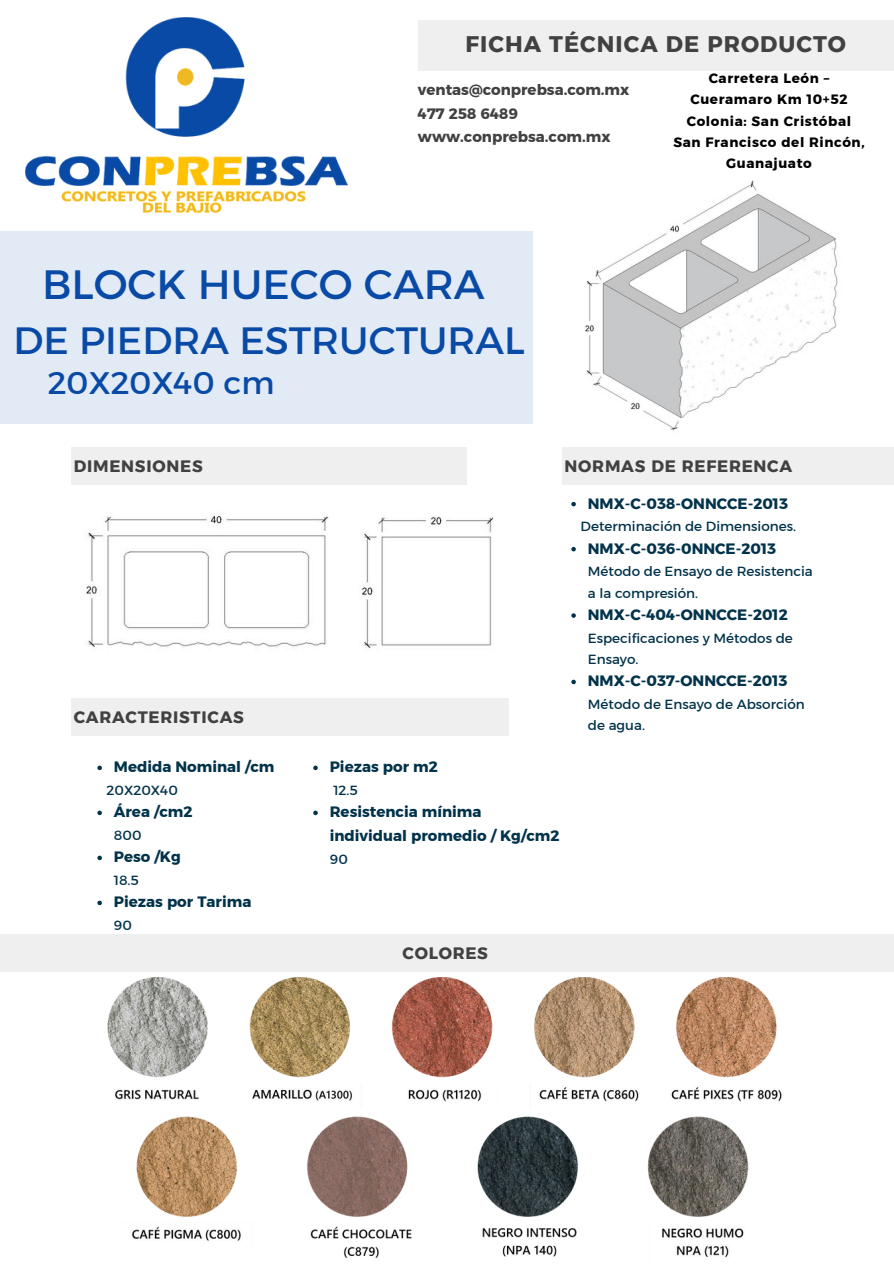
<style>
.page{position:relative;width:894px;height:1264px;background:#fff}
.page>*{position:absolute;margin:0;border:0;box-sizing:border-box;transform-origin:0 0}
.t1{font:41.7px "Kief Montaser Regular";color:#084aa5}
.t2{font:38.7px "Kief Montaser Regular";color:#084aa5}
.t3{font:31.8px "Kief Montaser Regular";color:#084aa5}
.t4{font:22.5px "Kief Montaser Bold";letter-spacing:.045em;color:#424141}
.t5{font:16.5px "Kief Montaser Bold";letter-spacing:.045em;color:#424141}
.t6{font:15px/23.7px "Kief Montaser Bold";color:#02334b}
.t7{font:15px/23.7px "Kief Montaser Bold";color:#424141}
.t8{font:13.5px "Kief Montaser Regular";color:#02334b}
.t9{font:13.5px/21.3px "Kief Montaser Bold";letter-spacing:.045em;color:#000;text-align:center}
</style>
<div class="page">
<div style="left:0;top:231px;width:570px;height:192px;background:#e2eaf6"></div>
<div style="left:71px;top:447px;width:395px;height:37px;background:#efefef"></div>
<div style="left:562px;top:447px;width:331px;height:37px;background:#efefef"></div>
<div style="left:0;top:933px;width:893px;height:38px;background:#efefef"></div>
<div style="left:71px;top:698px;width:438px;height:38px;background:#efefef"></div>
<img style="left:26px;top:18px;width:321px;height:194px">
<div style="left:418px;top:20px;width:475px;height:51px;background:#efefef"></div>
<img style="left:86px;top:515px;width:408px;height:134px">
<img style="left:533px;top:180px;width:305px;height:251px">
<img style="left:107px;top:977px;width:675px;height:281px">
<svg style="left:97px;top:765px;width:5px;height:5px"></svg>
<svg style="left:97px;top:810px;width:5px;height:5px"></svg>
<svg style="left:97px;top:855px;width:5px;height:5px"></svg>
<svg style="left:97px;top:900px;width:5px;height:5px"></svg>
<svg style="left:313px;top:765px;width:5px;height:5px"></svg>
<svg style="left:313px;top:810px;width:5px;height:5px"></svg>
<svg style="left:571px;top:502px;width:4px;height:4px"></svg>
<svg style="left:571px;top:547px;width:4px;height:4px"></svg>
<svg style="left:571px;top:613px;width:4px;height:5px"></svg>
<svg style="left:571px;top:679px;width:4px;height:5px"></svg>
<h5 class="t4" style="left:465px;top:30px;width:382px">FICHA TÉCNICA DE PRODUCTO</h5>
<p class="t7" style="left:418px;top:78px;width:213px">ventas@conprebsa.com.mx<br>477 258 6489 www.conprebsa.com.mx</p>
<h4 class="t1" style="left:42px;top:259px;width:444px">BLOCK HUECO CARA</h4>
<h4 class="t2" style="left:13px;top:317px;width:512px">DE PIEDRA ESTRUCTURAL</h4>
<h4 class="t3" style="left:48px;top:363px;width:228px">20X20X40 cm</h4>
<p class="t9" style="left:690px;top:67px;width:159px">Carretera León –<br>Cueramaro Km 10+52</p>
<p class="t9" style="left:686px;top:110px;width:166px">Colonia: San Cristóbal</p>
<p class="t9" style="left:673px;top:131px;width:193px">San Francisco del Rincón,<br>Guanajuato</p>
<p class="t5" style="left:74px;top:456px;width:130px">DIMENSIONES</p>
<h3 class="t5" style="left:564px;top:456px;width:229px">NORMAS DE REFERENCA</h3>
<p class="t5" style="left:74px;top:707px;width:171px">CARACTERISTICAS</p>
<h4 class="t6" style="left:114px;top:755px;width:162px">Medida Nominal /cm</h4>
<p class="t8" style="left:107px;top:781px;width:73px">20X20X40</p>
<p class="t6" style="left:114px;top:800px;width:80px">Área /cm2</p>
<p class="t8" style="left:114px;top:826px;width:29px">800</p>
<p class="t6" style="left:114px;top:845px;width:68px">Peso /Kg</p>
<p class="t8" style="left:114px;top:871px;width:26px">18.5</p>
<p class="t6" style="left:114px;top:890px;width:139px">Piezas por Tarima</p>
<p class="t8" style="left:114px;top:916px;width:20px">90</p>
<p class="t6" style="left:330px;top:755px;width:110px">Piezas por m2</p>
<p class="t8" style="left:333px;top:781px;width:26px">12.5</p>
<p class="t6" style="left:330px;top:800px;width:231px">Resistencia mínima individual promedio / Kg/cm2</p>
<p class="t8" style="left:330px;top:850px;width:20px">90</p>
<p class="t6" style="left:587px;top:491px;width:202px">NMX-C-038-ONNCCE-2013</p>
<p class="t8" style="left:580px;top:518px;width:217px">Determinación de Dimensiones.</p>
<p class="t6" style="left:587px;top:536px;width:190px">NMX-C-036-0NNCE-2013</p>
<p class="t8" style="left:587px;top:563px;width:226px">Método de Ensayo de Resistencia</p>
<p class="t8" style="left:587px;top:584px;width:112px">a la compresión.</p>
<p class="t6" style="left:587px;top:603px;width:201px">NMX-C-404-ONNCCE-2012</p>
<p class="t8" style="left:587px;top:629px;width:206px">Especificaciones y Métodos de</p>
<p class="t8" style="left:587px;top:651px;width:52px">Ensayo.</p>
<p class="t6" style="left:587px;top:669px;width:201px">NMX-C-037-ONNCCE-2013</p>
<h4 class="t8" style="left:587px;top:696px;width:218px">Método de Ensayo de Absorción</h4>
<p class="t8" style="left:587px;top:717px;width:59px">de agua.</p>
<p class="t5" style="left:402px;top:942px;width:87px">COLORES</p>
</div>
